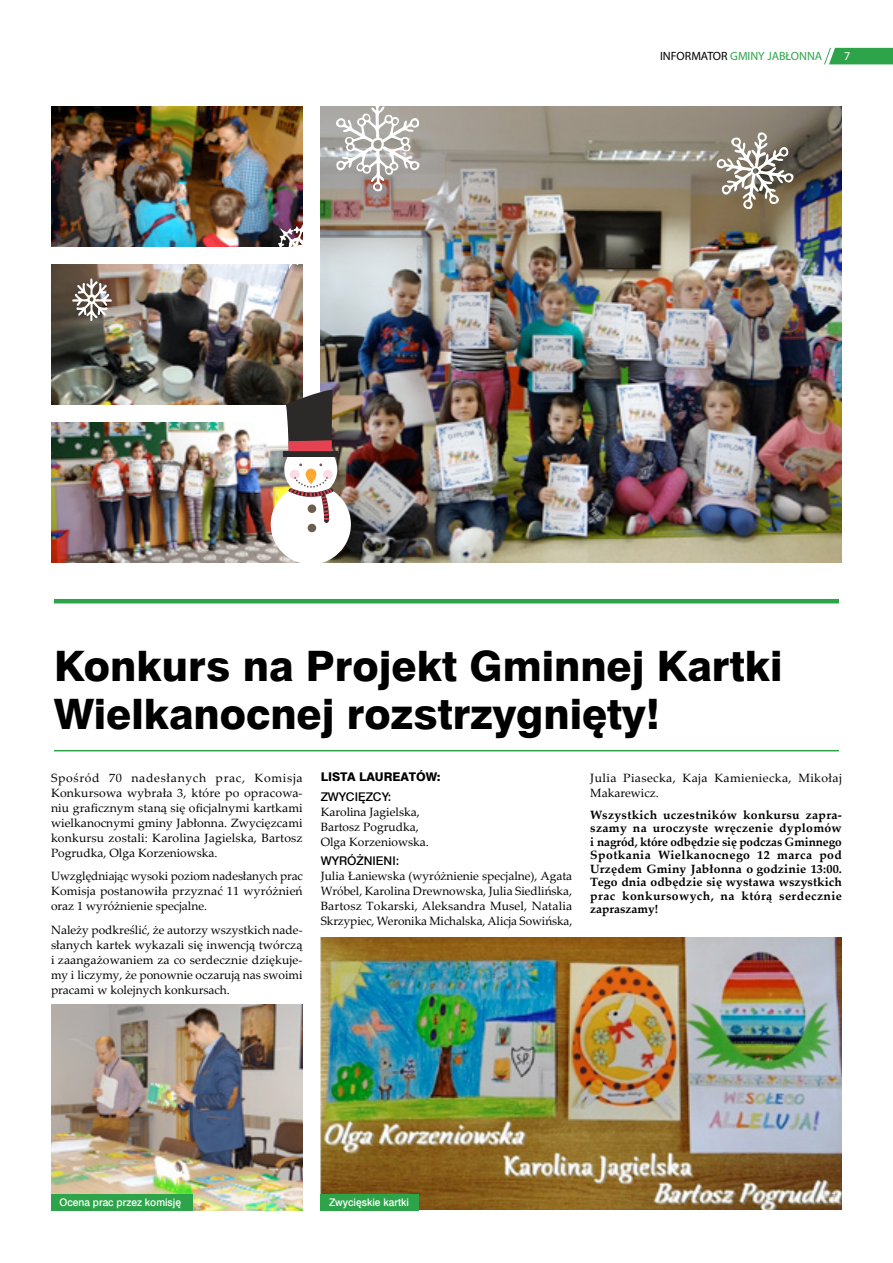
<style>
.page{position:relative;width:893px;height:1263px;background:#fff}
.page>*{position:absolute;margin:0;border:0;box-sizing:border-box;transform-origin:0 0}
.t1{font:42px/47.4px "Swis 721 Hv EU";color:#000}
.t2{font:12px/15px "Palatino Linotype";color:#000;text-align:justify}
.t3{font:700 12px/13.5px "Palatino Linotype";letter-spacing:.035em;color:#000;text-align:justify}
.t4{font:12px/15px "Palatino Linotype";letter-spacing:.03em;color:#000}
.t5{font:12px "Myriad Pro";color:#2da44a}
.t6{font:12px "Swis 721 Md EU";color:#000}
.t7{font:12px "Swis 721 Hv EU";color:#000}
.t8{font:12px "Myriad Pro";color:#fff}
.t9{font:10.5px "Swis 721 Md EU";color:#fff}
.s1{color:#000}
</style>
<div class="page">
<svg style="left:824px;top:48px;width:69px;height:17px"></svg>
<img style="left:321px;top:106px;width:521px;height:457px">
<img style="left:51px;top:423px;width:220px;height:140px">
<img style="left:51px;top:265px;width:252px;height:139px">
<img style="left:51px;top:106px;width:252px;height:140px">
<hr style="left:54px;top:599px;width:785px;height:4px;background:#2da44a">
<hr style="left:54px;top:750px;width:785px;height:1px;background:#2da44a">
<img style="left:51px;top:1005px;width:252px;height:205px">
<div style="left:51px;top:1194px;width:141px;height:16px;background:#2da44a"></div>
<svg style="left:336px;top:106px;width:84px;height:85px"></svg>
<svg style="left:716px;top:132px;width:78px;height:77px"></svg>
<svg style="left:72px;top:279px;width:40px;height:42px"></svg>
<svg style="left:273px;top:223px;width:48px;height:46px"></svg>
<img style="left:271px;top:390px;width:80px;height:173px">
<img style="left:321px;top:938px;width:521px;height:272px">
<div style="left:321px;top:1194px;width:98px;height:16px;background:#2da44a"></div>
<p class="t5" style="left:660px;top:49px;width:164px"><span class="s1">INFORMATOR</span> GMINY JABŁONNA</p>
<p class="t8" style="left:844px;top:49px;width:8px">7</p>
<h1 class="t1" style="left:54px;top:644px;width:730px">Konkurs na Projekt Gminnej Kartki<br>Wielkanocnej rozstrzygnięty!</h1>
<p class="t2" style="left:51px;top:769px;width:253px">Spośród 70 nadesłanych prac, Komisja Konkursowa wybrała 3, które po opracowa&shy;niu graficznym staną się oficjalnymi kartkami wielkanocnymi gminy Jabłonna. Zwycięzcami konkursu zostali: Karolina Jagielska, Bartosz Pogrudka, Olga Korzeniowska.</p>
<p class="t2" style="left:51px;top:868px;width:253px">Uwzględniając wysoki poziom nadesłanych prac Komisja postanowiła przyznać 11 wyróżnień oraz 1 wyróżnienie specjalne.</p>
<p class="t2" style="left:51px;top:921px;width:253px">Należy podkreślić, że autorzy wszystkich nade&shy;słanych kartek wykazali się inwencją twórczą i zaangażowaniem za co serdecznie dziękuje&shy;my i liczymy, że ponownie oczarują nas swoimi pracami w kolejnych konkursach.</p>
<p class="t7" style="left:321px;top:770px;width:121px">LISTA LAUREATÓW:</p>
<p class="t6" style="left:321px;top:789px;width:72px">ZWYCIĘZCY:</p>
<p class="t2" style="left:321px;top:803px;width:110px;text-align:left">Karolina Jagielska,<br>Bartosz Pogrudka,<br>Olga Korzeniowska.</p>
<p class="t6" style="left:321px;top:853px;width:80px">WYRÓŻNIENI:</p>
<p class="t2" style="left:321px;top:868px;width:253px">Julia Łaniewska (wyróżnienie specjalne), Agata Wróbel, Karolina Drewnowska, Julia Siedlińska, Bartosz Tokarski, Aleksandra Musel, Natalia Skrzypiec, Weronika Michalska, Alicja Sowińska,</p>
<p class="t4" style="left:590px;top:769px;width:253px">Julia Piasecka, Kaja Kamieniecka, Mikołaj<br>Makarewicz.</p>
<p class="t3" style="left:590px;top:807px;width:253px">Wszystkich uczestników konkursu zapra&shy;szamy na uroczyste wręczenie dyplomów i nagród, które odbędzie się podczas Gminnego Spotkania Wielkanocnego 12 marca pod Urzędem Gminy Jabłonna o godzinie 13:00.<br>Tego dnia odbędzie się wystawa wszystkich prac konkursowych, na którą serdecznie zapraszamy!</p>
<p class="t9" style="left:60px;top:1196px;width:123px">Ocena prac przez komisję</p>
<p class="t9" style="left:329px;top:1196px;width:81px">Zwycięskie kartki</p>
</div>
